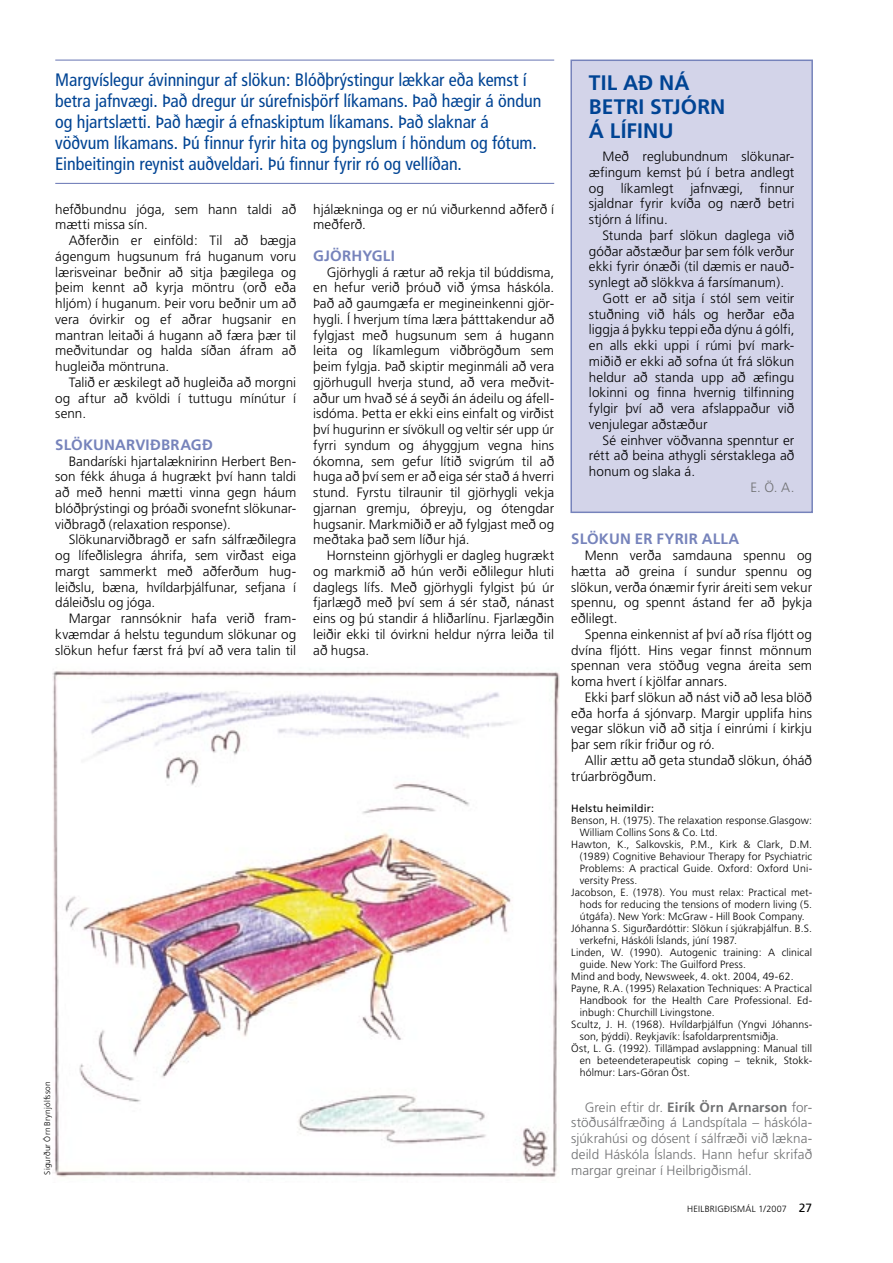
<style>
.page{position:relative;width:893px;height:1263px;background:#fff}
.page>*{position:absolute;margin:0;border:0;box-sizing:border-box;transform-origin:0 0}
.t1{font:700 21px/24px "Frutiger";letter-spacing:.005em;color:#004494}
.t2{font:condensed 18px/21px "Frutiger";letter-spacing:-.005em;color:#004494}
.t3{font:700 15px "Frutiger";letter-spacing:.015em;color:#7683bb}
.t4{font:300 13.5px/15.8px "Frutiger";color:#000;text-align:justify}
.t5{font:300 13.5px/15.8px "Frutiger";color:#707173;text-align:justify}
.t6{font:300 10.5px "Frutiger";letter-spacing:.01em;color:#000}
.t7{font:10.5px "Frutiger";letter-spacing:.015em;color:#000}
.t8{font:300 9px "Frutiger";letter-spacing:.025em;color:#000}
.t9{font:300 8.25px "Frutiger";letter-spacing:.02em;color:#000}
.s1{font-weight:700}
.s2{font-weight:400;font-size:12px}
</style>
<div class="page">
<img style="left:52px;top:671px;width:507px;height:507px">
<div style="left:571px;top:60px;width:241px;height:452px;background:#d3d4e9"></div>
<div style="left:570px;top:60px;width:243px;height:453px;border:2px solid #7683bb"></div>
<hr style="left:55px;top:60px;width:499px;height:1px;background:#7683bb">
<hr style="left:55px;top:183px;width:499px;height:1px;background:#7683bb">
<p class="t2" style="left:55px;top:69px;width:488px">Margvíslegur ávinningur af slökun: Blóðþrýstingur lækkar eða kemst í betra jafnvægi. Það dregur úr súrefnisþörf líkamans. Það hægir á öndun og hjartslætti. Það hægir á efnaskiptum líkamans. Það slaknar á vöðvum líkamans. Þú finnur fyrir hita og þyngslum í höndum og fótum.<br>Einbeitingin reynist auðveldari. Þú finnur fyrir ró og vellíðan.</p>
<p class="t4" style="left:55px;top:201px;width:242px">hefðbundnu jóga, sem hann taldi að mætti missa sín.</p>
<p class="t4" style="left:55px;top:233px;width:242px;text-indent:14px">Aðferðin er einföld: Til að bægja ágengum hugsunum frá huganum voru lærisveinar beðnir að sitja þægilega og þeim kennt að kyrja möntru (orð eða hljóm) í huganum. Þeir voru beðnir um að vera óvirkir og ef aðrar hugsanir en mantran leitaði á hugann að færa þær til meðvitundar og halda síðan áfram að hugleiða möntruna.</p>
<p class="t4" style="left:55px;top:374px;width:242px;text-indent:14px">Talið er æskilegt að hugleiða að morgni og aftur að kvöldi í tuttugu mínútur í senn.</p>
<p class="t3" style="left:55px;top:436px;width:159px">SLÖKUNARVIÐBRAGÐ</p>
<p class="t4" style="left:55px;top:453px;width:242px;text-indent:14px">Bandaríski hjartalæknirinn Herbert Ben&shy;son fékk áhuga á hugrækt því hann taldi að með henni mætti vinna gegn háum blóðþrýstingi og þróaði svonefnt slökunar&shy;viðbragð (relaxation response).</p>
<p class="t4" style="left:55px;top:532px;width:242px;text-indent:14px">Slökunarviðbragð er safn sálfræðilegra og lífeðlislegra áhrifa, sem virðast eiga margt sammerkt með aðferðum hug&shy;leiðslu, bæna, hvíldar-þjálfunar, sefjana í dáleiðslu og jóga.</p>
<p class="t4" style="left:55px;top:611px;width:242px;text-indent:14px">Margar rannsóknir hafa verið fram&shy;kvæmdar á helstu tegundum slökunar og slökun hefur færst frá því að vera talin til</p>
<p class="t4" style="left:313px;top:201px;width:242px">hjálækninga og er nú viðurkennd aðferð í meðferð.</p>
<p class="t3" style="left:313px;top:247px;width:83px">GJÖRHYGLI</p>
<p class="t4" style="left:313px;top:264px;width:242px;text-indent:14px">Gjörhygli á rætur að rekja til búddisma, en hefur verið þróuð við ýmsa háskóla.<br>Það að gaumgæfa er megineinkenni gjör&shy;hygli. Í hverjum tíma læra þátttakendur að fylgjast með hugsunum sem á hugann leita og líkamlegum viðbrögðum sem þeim fylgja. Það skiptir meginmáli að vera gjörhugull hverja stund, að vera meðvit&shy;aður um hvað sé á seyði án ádeilu og áfell&shy;isdóma. Þetta er ekki eins einfalt og virðist því hugurinn er sívökull og veltir sér upp úr fyrri syndum og áhyggjum vegna hins ókomna, sem gefur lítið svigrúm til að huga að því sem er að eiga sér stað á hverri stund. Fyrstu tilraunir til gjörhygli vekja gjarnan gremju, óþreyju, og ótengdar hugsanir. Markmiðið er að fylgjast með og meðtaka það sem líður hjá.</p>
<p class="t4" style="left:313px;top:548px;width:242px;text-indent:14px">Hornsteinn gjörhygli er dagleg hugrækt og markmið að hún verði eðlilegur hluti daglegs lífs. Með gjörhygli fylgist þú úr fjarlægð með því sem á sér stað, nánast eins og þú standir á hliðarlínu. Fjarlægðin leiðir ekki til óvirkni heldur nýrra leiða til að hugsa.</p>
<p class="t9" style="left:43px;top:1174px;width:95px;rotate:-90deg">Sigurður Örn Brynjólfsson</p>
<h1 class="t1" style="left:589px;top:71px;width:138px">TIL AÐ NÁ<br>BETRI STJÓRN<br>Á LÍFINU</h1>
<p class="t4" style="left:589px;top:149px;width:207px;text-indent:14px">Með reglubundnum slökunar&shy;æfingum kemst þú í betra andlegt og líkamlegt jafnvægi, finnur sjaldnar fyrir kvíða og nærð betri stjórn á lífinu.</p>
<p class="t4" style="left:602px;top:227px;width:193px">Stunda þarf slökun daglega við</p>
<p class="t4" style="left:589px;top:243px;width:207px">góðar aðstæður þar sem fólk verður</p>
<p class="t4" style="left:589px;top:259px;width:207px">ekki fyrir ónæði (til dæmis er nauð-</p>
<p class="t4" style="left:589px;top:275px;width:197px">synlegt að slökkva á farsímanum).</p>
<p class="t4" style="left:602px;top:290px;width:193px">Gott er að sitja í stól sem veitir</p>
<p class="t4" style="left:589px;top:306px;width:207px">stuðning við háls og herðar eða</p>
<p class="t4" style="left:589px;top:322px;width:207px">liggja á þykku teppi eða dýnu á gólfi,</p>
<p class="t4" style="left:589px;top:338px;width:207px">en alls ekki uppi í rúmi því mark-</p>
<p class="t4" style="left:589px;top:353px;width:207px">miðið er ekki að sofna út frá slökun</p>
<p class="t4" style="left:589px;top:369px;width:207px">heldur að standa upp að æfingu</p>
<p class="t4" style="left:589px;top:385px;width:207px">lokinni og finna hvernig tilfinning</p>
<p class="t4" style="left:589px;top:401px;width:207px">fylgir því að vera afslappaður við</p>
<p class="t4" style="left:589px;top:416px;width:120px">venjulegar aðstæður</p>
<p class="t4" style="left:602px;top:432px;width:193px">Sé einhver vöðvanna spenntur er</p>
<p class="t4" style="left:589px;top:448px;width:207px">rétt að beina athygli sérstaklega að</p>
<p class="t4" style="left:589px;top:464px;width:108px">honum og slaka á.</p>
<p class="t5" style="left:750px;top:479px;width:46px">E. Ö. A.</p>
<p class="t3" style="left:571px;top:530px;width:170px">SLÖKUN ER FYRIR ALLA</p>
<p class="t4" style="left:571px;top:548px;width:242px;text-indent:14px">Menn verða samdauna spennu og hætta að greina í sundur spennu og slökun, verða ónæmir fyrir áreiti sem vekur spennu, og spennt ástand fer að þykja eðlilegt.</p>
<p class="t4" style="left:571px;top:626px;width:242px;text-indent:14px">Spenna einkennist af því að rísa fljótt og dvína fljótt. Hins vegar finnst mönnum spennan vera stöðug vegna áreita sem koma hvert í kjölfar annars.</p>
<p class="t4" style="left:571px;top:689px;width:242px;text-indent:14px">Ekki þarf slökun að nást við að lesa blöð eða horfa á sjónvarp. Margir upplifa hins vegar slökun við að sitja í einrúmi í kirkju þar sem ríkir friður og ró.</p>
<p class="t4" style="left:571px;top:752px;width:242px;text-indent:14px">Allir ættu að geta stundað slökun, óháð trúarbrögðum.</p>
<p class="t7" style="left:571px;top:802px;width:84px">Helstu heimildir:</p>
<p class="t6" style="left:571px;top:815px;width:242px">Benson, H. (1975). The relaxation response.Glasgow:</p>
<p class="t6" style="left:580px;top:827px;width:139px">William Collins Sons &amp; Co. Ltd.</p>
<p class="t6" style="left:571px;top:839px;width:242px">Hawton, K., Salkovskis, P.M., Kirk &amp; Clark, D.M.</p>
<p class="t6" style="left:580px;top:851px;width:234px">(1989) Cognitive Behaviour Therapy for Psychiatric</p>
<p class="t6" style="left:580px;top:863px;width:234px">Problems: A practical Guide. Oxford: Oxford Uni-</p>
<p class="t6" style="left:580px;top:875px;width:59px">versity Press.</p>
<p class="t6" style="left:571px;top:887px;width:242px">Jacobson, E. (1978). You must relax: Practical met-</p>
<p class="t6" style="left:580px;top:899px;width:234px">hods for reducing the tensions of modern living (5.</p>
<p class="t6" style="left:580px;top:911px;width:227px">útgáfa). New York: McGraw - Hill Book Company.</p>
<p class="t6" style="left:571px;top:923px;width:242px">Jóhanna S. Sigurðardóttir: Slökun í sjúkraþjálfun. B.S.</p>
<p class="t6" style="left:580px;top:935px;width:159px">verkefni, Háskóli Íslands, júní 1987.</p>
<p class="t6" style="left:571px;top:947px;width:242px">Linden, W. (1990). Autogenic training: A clinical</p>
<p class="t6" style="left:580px;top:959px;width:168px">guide. New York: The Guilford Press.</p>
<p class="t6" style="left:571px;top:971px;width:224px">Mind and body, Newsweek, 4. okt. 2004, 49-62.</p>
<p class="t6" style="left:571px;top:983px;width:242px">Payne, R.A. (1995) Relaxation Techniques: A Practical</p>
<p class="t6" style="left:580px;top:995px;width:234px">Handbook for the Health Care Professional. Ed-</p>
<p class="t6" style="left:580px;top:1007px;width:136px">inbugh: Churchill Livingstone.</p>
<p class="t6" style="left:571px;top:1019px;width:242px">Scultz, J. H. (1968). Hvíldarþjálfun (Yngvi Jóhanns-</p>
<p class="t6" style="left:580px;top:1031px;width:201px">son, þýddi). Reykjavík: Ísafoldarprentsmiðja.</p>
<p class="t6" style="left:571px;top:1043px;width:242px">Öst, L. G. (1992). Tillämpad avslappning: Manual till</p>
<p class="t6" style="left:580px;top:1055px;width:234px">en beteendeterapeutisk coping – teknik, Stokk-</p>
<p class="t6" style="left:580px;top:1067px;width:112px">hólmur: Lars-Göran Öst.</p>
<p class="t5" style="left:571px;top:1099px;width:242px;text-indent:14px">Grein eftir dr. <span class="s1">Eirík Örn Arnarson</span> for&shy;stöðusálfræðing á Landspítala – háskóla&shy;sjúkrahúsi og dósent í sálfræði við lækna&shy;deild Háskóla Íslands. Hann hefur skrifað margar greinar í Heilbrigðismál.</p>
<p class="t8" style="left:687px;top:1204px;width:126px">HEILBRIGÐISMÁL 1/2007 <span class="s2">27</span></p>
</div>
